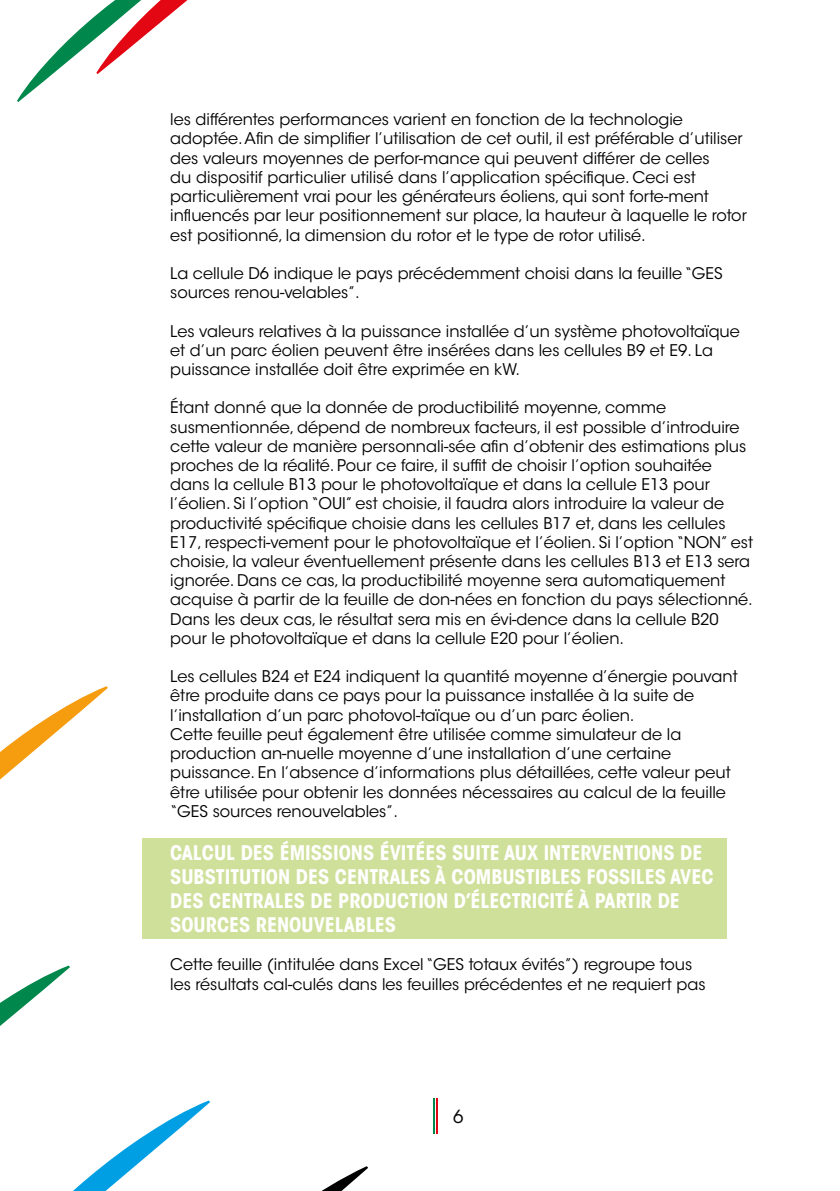
<style>
.page{position:relative;width:840px;height:1191px;background:#fff}
.page>*{position:absolute;margin:0;border:0;box-sizing:border-box;transform-origin:0 0}
.t1{font:700 condensed 20px/24px "ITC Avant Garde Std";color:#fff}
.t2{font:18px "ITC Avant Garde Std";color:#000}
.t3{font:16px/19.2px "ITC Avant Garde Std";color:#000}
</style>
<div class="page">
<svg style="left:0;top:686px;width:108px;height:94px"></svg>
<svg style="left:0;top:965px;width:368px;height:226px"></svg>
<svg style="left:17px;top:0;width:171px;height:102px"></svg>
<svg style="left:434px;top:1098px;width:1px;height:36px"></svg>
<hr style="left:433px;top:1098px;width:1px;height:36px;background:#00874b">
<hr style="left:436px;top:1098px;width:1px;height:36px;background:#e30613">
<div style="left:142px;top:838px;width:584px;height:100px;background:#cfe09b"></div>
<p class="t3" style="left:170px;top:110px;width:577px">les différentes performances varient en fonction de la technologie adoptée. Afin de simplifier l’utilisation de cet outil, il est préférable d’utiliser des valeurs moyennes de perfor-mance qui peuvent différer de celles<br>du dispositif particulier utilisé dans l’application spécifique. Ceci est particulièrement vrai pour les générateurs éoliens, qui sont forte-ment influencés par leur positionnement sur place, la hauteur à laquelle le rotor est positionné, la dimension du rotor et le type de rotor utilisé.</p>
<p class="t3" style="left:170px;top:264px;width:553px">La cellule D6 indique le pays précédemment choisi dans la feuille “GES sources renou-velables”.</p>
<p class="t3" style="left:170px;top:321px;width:570px">Les valeurs relatives à la puissance installée d’un système photovoltaïque et d’un parc éolien peuvent être insérées dans les cellules B9 et E9. La puissance installée doit être exprimée en kW.</p>
<p class="t3" style="left:170px;top:398px;width:584px">Étant donné que la donnée de productibilité moyenne, comme susmentionnée, dépend de nombreux facteurs, il est possible d’introduire cette valeur de manière personnali-sée afin d’obtenir des estimations plus proches de la réalité. Pour ce faire, il suffit de choisir l’option souhaitée dans la cellule B13 pour le photovoltaïque et dans la cellule E13 pour l’éolien. Si l’option “OUI” est choisie, il faudra alors introduire la valeur de productivité spécifique choisie dans les cellules B17 et, dans les cellules E17, respecti-vement pour le photovoltaïque et l’éolien. Si l’option “NON” est choisie, la valeur éventuellement présente dans les cellules B13 et E13 sera ignorée. Dans ce cas, la productibilité moyenne sera automatiquement acquise à partir de la feuille de don-nées en fonction du pays sélectionné.<br>Dans les deux cas, le résultat sera mis en évi-dence dans la cellule B20 pour le photovoltaïque et dans la cellule E20 pour l’éolien.</p>
<p class="t3" style="left:170px;top:667px;width:568px">Les cellules B24 et E24 indiquent la quantité moyenne d’énergie pouvant être produite dans ce pays pour la puissance installée à la suite de l’installation d’un parc photovol-taïque ou d’un parc éolien.<br>Cette feuille peut également être utilisée comme simulateur de la production an-nuelle moyenne d’une installation d’une certaine puissance. En l’absence d’informations plus détaillées, cette valeur peut être utilisée pour obtenir les données nécessaires au calcul de la feuille “GES sources renouvelables”.</p>
<p class="t1" style="left:170px;top:840px;width:544px">CALCUL DES ÉMISSIONS ÉVITÉES SUITE AUX INTERVENTIONS DE SUBSTITUTION DES CENTRALES À COMBUSTIBLES FOSSILES AVEC DES CENTRALES DE PRODUCTION D’ÉLECTRICITÉ À PARTIR DE SOURCES RENOUVELABLES</p>
<p class="t3" style="left:170px;top:955px;width:536px">Cette feuille (intitulée dans Excel “GES totaux évités”) regroupe tous les résultats cal-culés dans les feuilles précédentes et ne requiert pas</p>
<p class="t2" style="left:453px;top:1106px;width:12px">6</p>
</div>
